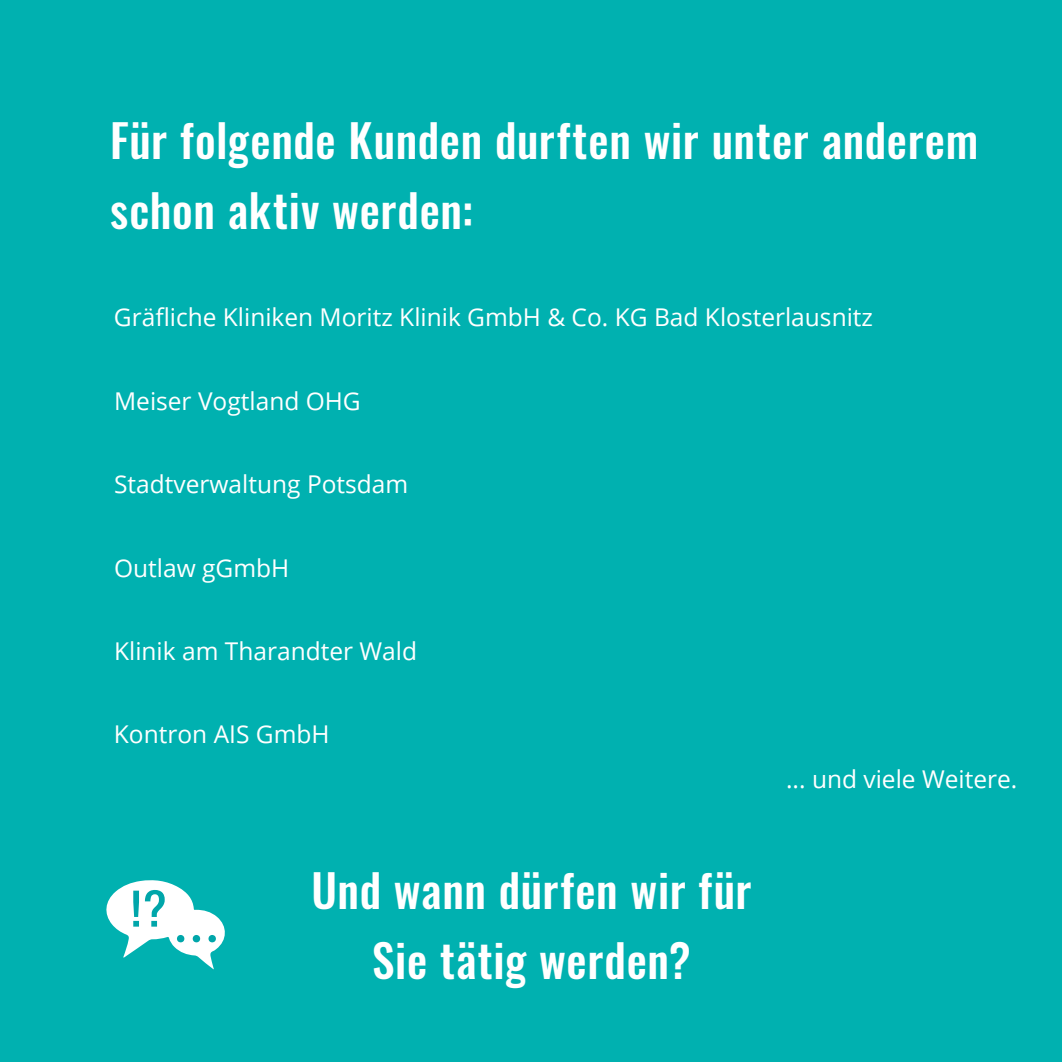
<style>
.page{position:relative;width:1062px;height:1062px;background:#00b1b0}
.page>*{position:absolute;margin:0;border:0;box-sizing:border-box;transform-origin:0 0}
.t1{font:50.4px "Arial Rounded MT Bold";color:#00a6aa}
.t2{font:500 45.32px/70px "Oswald";letter-spacing:.015em;color:#fff}
.t3{font:24.5px "Open Sans";color:#fff}
</style>
<div class="page">
<svg style="left:106px;top:880px;width:119px;height:90px"></svg>
<h2 class="t2" style="left:110px;top:110px;width:869px">Für folgende Kunden durften wir unter anderem schon aktiv werden:</h2>
<p class="t3" style="left:114px;top:300px;width:760px">Gräfliche Kliniken Moritz Klinik GmbH &amp; Co. KG Bad Klosterlausnitz</p>
<p class="t3" style="left:114px;top:384px;width:248px">Meiser Vogtland OHG</p>
<p class="t3" style="left:114px;top:467px;width:296px">Stadtverwaltung Potsdam</p>
<p class="t3" style="left:114px;top:551px;width:177px">Outlaw gGmbH</p>
<p class="t3" style="left:114px;top:634px;width:304px">Klinik am Tharandter Wald</p>
<p class="t3" style="left:114px;top:717px;width:217px">Kontron AIS GmbH</p>
<h1 class="t1" style="left:129px;top:895px;width:92px"><sup>!?</sup> ...</h1>
<h2 class="t2" style="left:311px;top:859px;width:441px;text-align:center">Und wann dürfen wir für<br>Sie tätig werden?</h2>
<p class="t3" style="left:786px;top:762px;width:233px">... und viele Weitere.</p>
</div>
